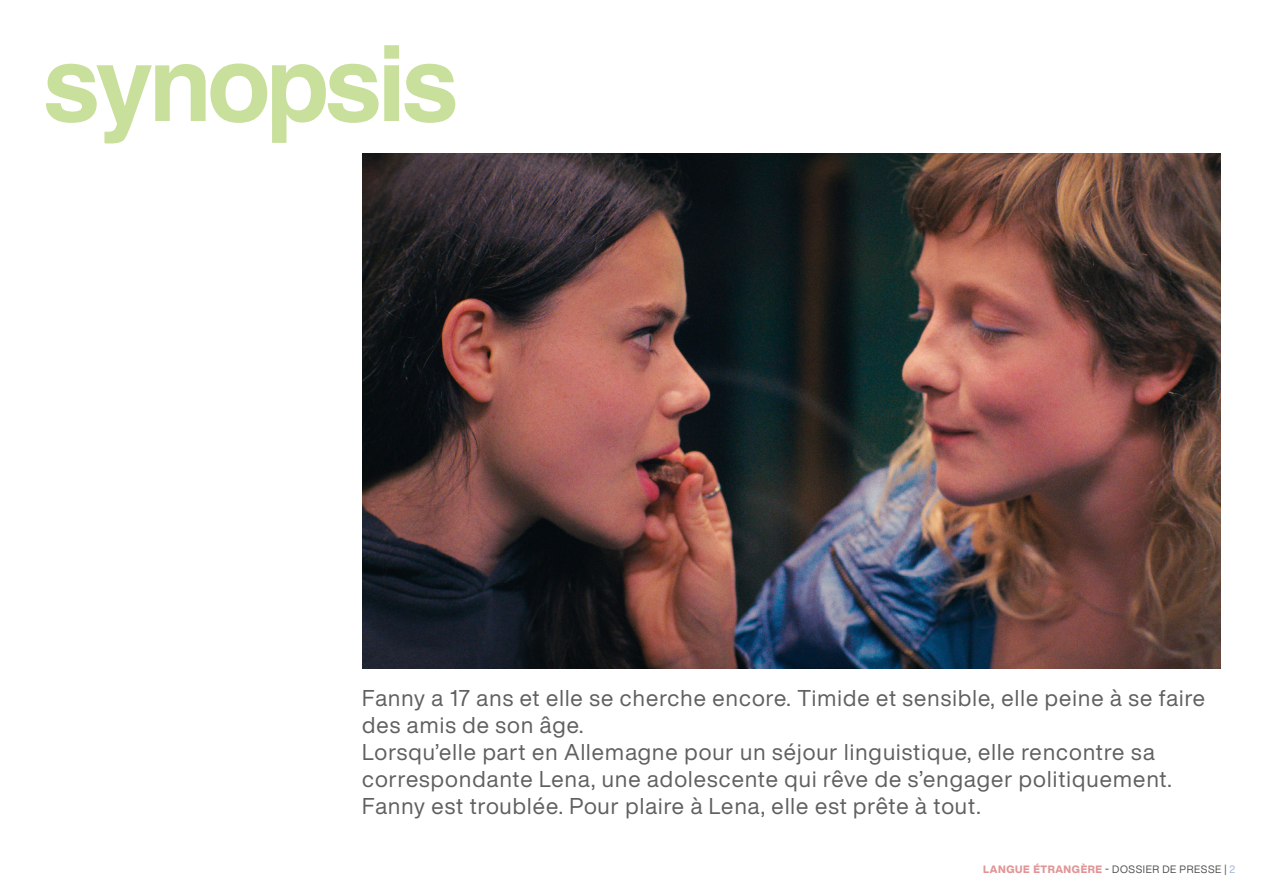
<style>
.page{position:relative;width:1263px;height:893px;background:#fff}
.page>*{position:absolute;margin:0;border:0;box-sizing:border-box;transform-origin:0 0}
.t1{font:700 104.55px "Helvetica";letter-spacing:-.05em;color:#c8e09b}
.NOW_OK{font:22.5px/27px "Helvetica Now Display";letter-spacing:.05em;color:#5e615e}
.t2{font:10.5px "Helvetica Now Display";letter-spacing:.06em;color:#4f4f4f}
.s1{font-weight:800;color:#e19495}
.s2{color:#453b31}
.s3{color:#9eb5d9}
</style>
<div class="page">
<img style="left:362px;top:153px;width:858px;height:515px">
<p class="t1" style="left:43px;top:20px;width:418px">synopsis</p>
<p class="NOW_OK" style="left:362px;top:684px;width:844px">Fanny a 17 ans et elle se cherche encore. Timide et sensible, elle peine à se faire des amis de son âge.</p>
<p class="NOW_OK" style="left:362px;top:738px;width:811px">Lorsqu’elle part en Allemagne pour un séjour linguistique, elle rencontre sa correspondante Lena, une adolescente qui rêve de s’engager politiquement.</p>
<p class="NOW_OK" style="left:362px;top:792px;width:620px">Fanny est troublée. Pour plaire à Lena, elle est prête à tout.</p>
<p class="t2" style="left:983px;top:862px;width:254px"><span class="s1">LANGUE ÉTRANGÈRE</span> <span class="s2">-</span> DOSSIER DE PRESSE | <span class="s3">2</span></p>
</div>
